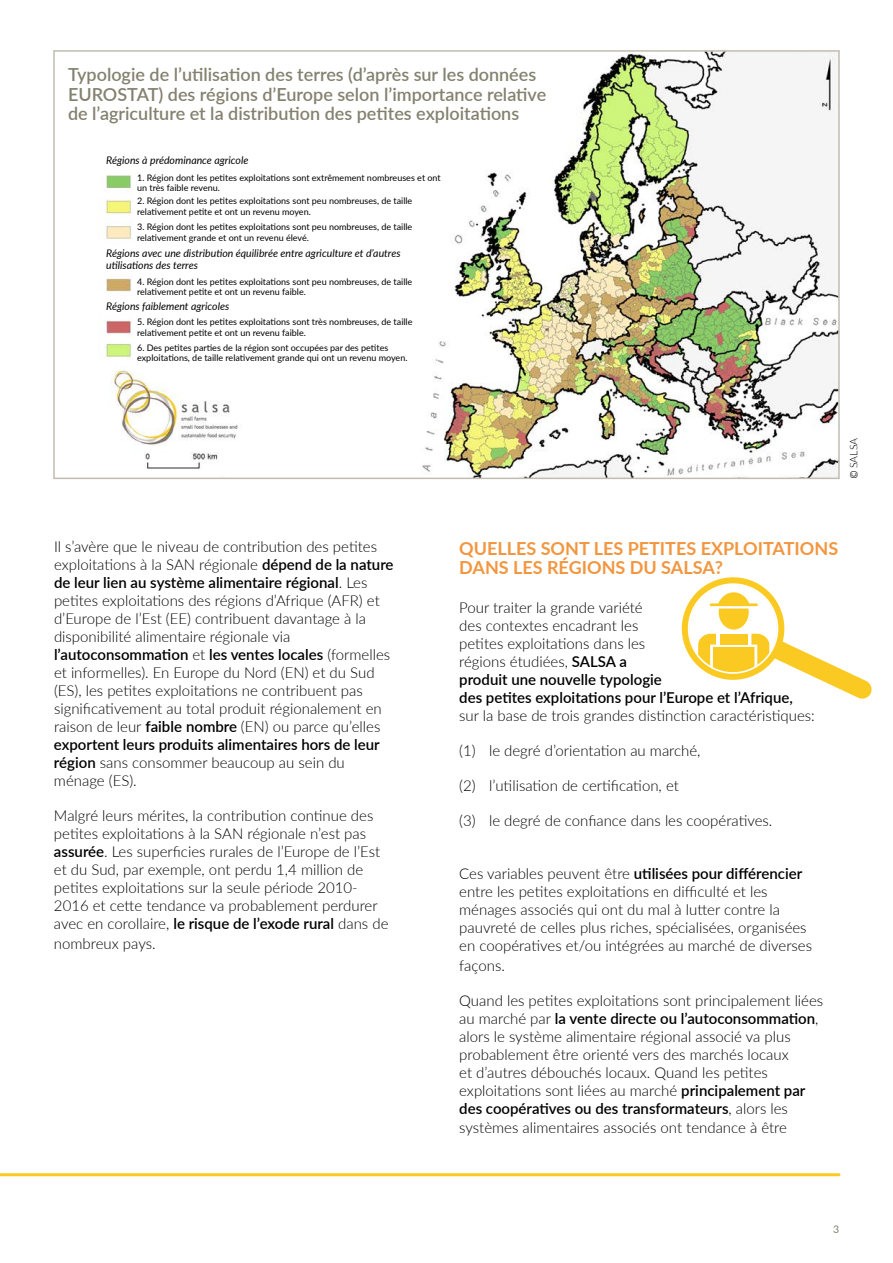
<style>
.page{position:relative;width:893px;height:1263px;background:#fff}
.page>*{position:absolute;margin:0;border:0;box-sizing:border-box;transform-origin:0 0}
.t1{font:600 18px/19.5px "Lato";color:#84816f}
.t2{font:700 18px/19.5px "Lato";color:#f2963f}
.t3{font:300 15px/18px "Lato";color:#000}
.t4{font:italic 10.5px/12px "Lato";color:#000}
.t5{font:300 10.5px "Lato";letter-spacing:-.005em;color:#000}
.t6{font:10.5px "Lato";color:#84816f}
.t7{font:9px/10.8px "Lato";color:#000}
.s1{font-weight:600}
.s2{font-family:"Calibri"}
</style>
<div class="page">
<hr style="left:0;top:1173px;width:839px;height:3px;background:#faca22">
<svg style="left:681px;top:577px;width:191px;height:122px"></svg>
<img style="left:99px;top:53px;width:738px;height:423px">
<div style="left:53px;top:50px;width:787px;height:429px;border:2px solid #c1bcb1"></div>
<p class="t1" style="left:68px;top:64px;width:480px">Typologie de l’utilisation des terres (d’après sur les données<br>EUROSTAT) des régions d’Europe selon l’importance relative de l’agriculture et la distribution des petites exploitations</p>
<p class="t4" style="left:106px;top:153px;width:144px">Régions à prédominance agricole</p>
<p class="t7" style="left:137px;top:172px;width:305px">1. Région dont les petites exploitations sont extrêmement nombreuses et ont un très faible revenu.</p>
<p class="t7" style="left:137px;top:195px;width:277px">2. Région dont les petites exploitations sont peu nombreuses, de taille relativement petite et ont un revenu moyen.</p>
<p class="t7" style="left:137px;top:221px;width:277px">3. Région dont les petites exploitations sont peu nombreuses, de taille relativement grande et ont un revenu élevé.</p>
<p class="t7" style="left:137px;top:276px;width:277px">4. Région dont les petites exploitations sont peu nombreuses, de taille relativement petite et ont un revenu faible.</p>
<p class="t7" style="left:137px;top:316px;width:277px">5. Région dont les petites exploitations sont très nombreuses, de taille relativement petite et ont un revenu faible.</p>
<p class="t7" style="left:137px;top:341px;width:272px">6. Des petites parties de la région sont occupées par des petites exploitations, de taille relativement grande qui ont un revenu moyen.</p>
<p class="t4" style="left:106px;top:247px;width:296px">Régions avec une distribution équilibrée entre agriculture et d’autres utilisations des terres</p>
<p class="t4" style="left:106px;top:300px;width:124px">Régions faiblement agricoles</p>
<p class="t3" style="left:54px;top:537px;width:341px">Il s’avère que le niveau de contribution des petites exploitations à la SAN régionale <span class="s1">dépend de la nature de leur lien au système alimentaire régional</span>. Les petites exploitations des régions d’Afrique (AFR) et d’Europe de l’Est (EE) contribuent davantage à la disponibilité alimentaire régionale via <span class="s1">l’autoconsommation</span> et <span class="s1">les ventes locales</span> (formelles et informelles). En Europe du Nord (EN) et du Sud (ES), les petites exploitations ne contribuent pas significativement au total produit régionalement en raison de leur <span class="s1">faible nombre</span> (EN) ou parce qu’elles <span class="s1">exportent leurs produits alimentaires hors de leur région</span> sans consommer beaucoup au sein du ménage (ES).</p>
<p class="t3" style="left:54px;top:806px;width:336px">Malgré leurs mérites, la contribution continue des petites exploitations à la SAN régionale n’est pas <span class="s1">assurée</span>. Les superficies rurales de l’Europe de l’Est et du Sud, par exemple, ont perdu 1,4 million de petites exploitations sur la seule période 2010- 2016 et cette tendance va probablement perdurer avec en corollaire, <span class="s1">le risque de l’exode rural</span> dans de</p>
<p class="t3" style="left:54px;top:934px;width:103px">nombreux pays.</p>
<p class="t5" style="left:846px;top:479px;width:43px;rotate:-90deg"><span class="s2">©</span> SALSA</p>
<p class="t2" style="left:459px;top:537px;width:380px">QUELLES SONT LES PETITES EXPLOITATIONS<br>DANS LES RÉGIONS DU SALSA?</p>
<p class="t3" style="left:459px;top:598px;width:335px">Pour traiter la grande variété<br>des contextes encadrant les<br>petites exploitations dans les<br>régions étudiées, <span class="s1">SALSA a<br>produit une nouvelle typologie<br>des petites exploitations pour l’Europe et l’Afrique,</span></p>
<p class="t3" style="left:459px;top:706px;width:357px">sur la base de trois grandes distinction caractéristiques:</p>
<p class="t3" style="left:459px;top:741px;width:243px">(1) le degré d’orientation au marché,</p>
<p class="t3" style="left:459px;top:776px;width:221px">(2) l’utilisation de certification, et</p>
<p class="t3" style="left:459px;top:811px;width:315px">(3) le degré de confiance dans les coopératives.</p>
<p class="t3" style="left:459px;top:864px;width:354px">Ces variables peuvent être <span class="s1">utilisées pour différencier </span>entre les petites exploitations en difficulté et les ménages associés qui ont du mal à lutter contre la pauvreté de celles plus riches, spécialisées, organisées en coopératives et/ou intégrées au marché de diverses</p>
<p class="t3" style="left:459px;top:956px;width:47px">façons.</p>
<p class="t3" style="left:459px;top:991px;width:366px">Quand les petites exploitations sont principalement liées au marché par <span class="s1">la vente directe ou l’autoconsommation</span>, alors le système alimentaire régional associé va plus probablement être orienté vers des marchés locaux<br>et d’autres débouchés locaux. Quand les petites exploitations sont liées au marché <span class="s1">principalement par des coopératives ou des transformateurs</span>, alors les</p>
<p class="t3" style="left:459px;top:1118px;width:329px">systèmes alimentaires associés ont tendance à être</p>
<p class="t6" style="left:833px;top:1222px;width:8px">3</p>
</div>
